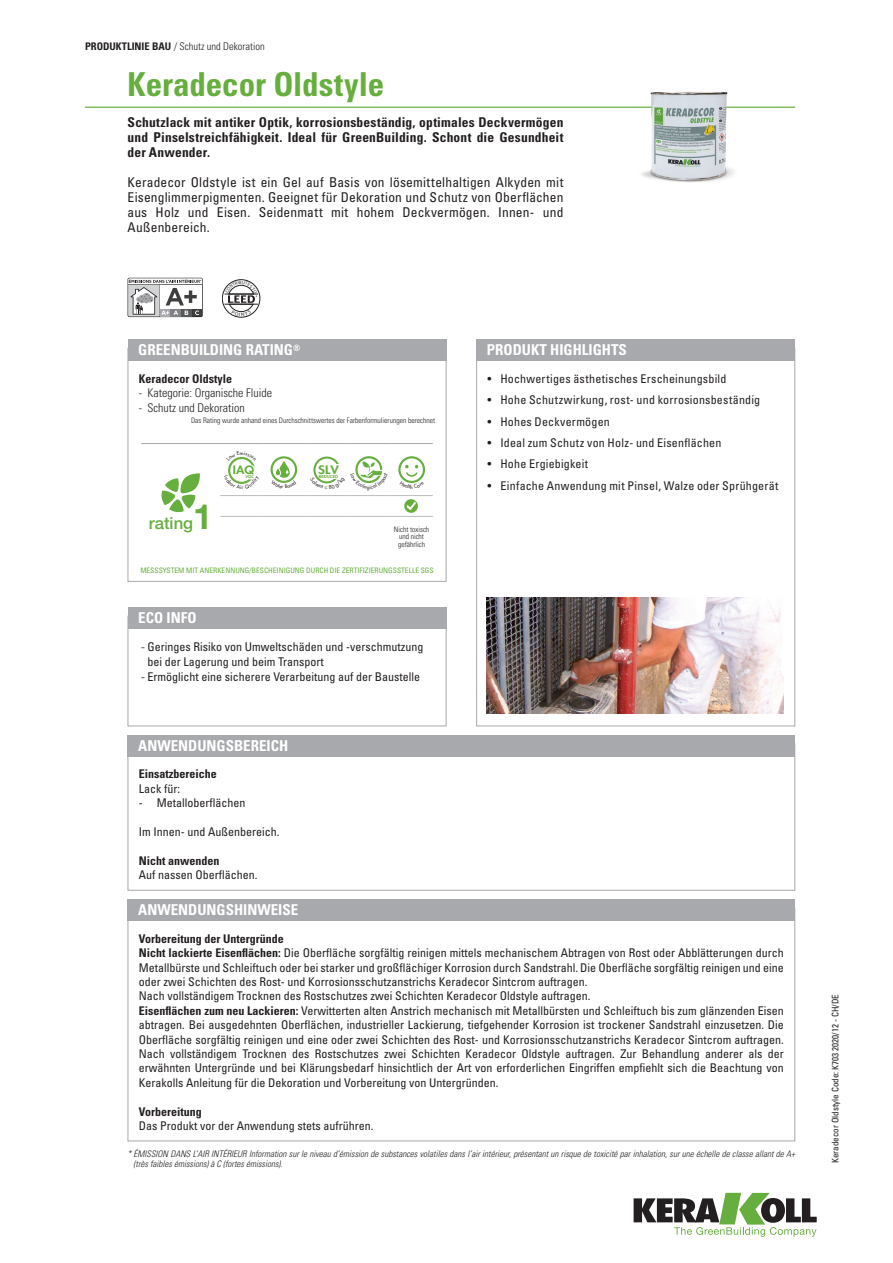
<style>
.page{position:relative;width:893px;height:1263px;background:#fff}
.page>*{position:absolute;margin:0;border:0;box-sizing:border-box;transform-origin:0 0}
.notag_nome_prodotto{font:700 condensed 33px "Univers LT Std";letter-spacing:-.005em;color:#66ae3d}
.t1{font:500 16.65px "Helvetica Neue LT Std";color:#66ae3d}
.titolo_box{font:700 condensed 15px "Univers LT Std";color:#fff}
.descr_prod_2{font:condensed 13.5px/15px "Univers LT Std";letter-spacing:.01em;color:#231f20;text-align:justify}
.descr_prod_1{font:700 condensed 13.5px/15px "Univers LT Std";letter-spacing:.015em;color:#231f20;text-align:justify}
.eco_testo_box{font:condensed 12px/14.4px "Univers LT Std";color:#231f20;text-align:justify}
.eco_bold_interno_box{font:condensed 12px/14.4px "Univers LT Std";color:#231f20;text-align:justify}
.eco_testo_box-2{font:condensed 12px "Univers LT Std";letter-spacing:.02em;color:#231f20}
.eco_bold_interno_box-2{font:700 condensed 12px "Univers LT Std";color:#231f20}
.eco_resa{font:condensed 12px "Univers LT Std";color:#231f20}
.t2{font:300 condensed 12px "Univers LT Std";color:#231f20}
.eco_elenco_puntato_b{font:condensed 12px "Univers LT Std";color:#231f20}
.notag_NOME_PROD_GB{font:700 condensed 12px "Univers LT Std";color:#231f20}
.t3{font:800 11.4px "Futura Std";color:#66ae3d;scale:1.15 1}
.t4{font:800 11.1px "Futura Std";color:#66ae3d;scale:1.11 1}
.titoli_sezioni{font:300 condensed 10.5px "Univers LT Std";color:#231f20}
.notag_testo_VOC{font:italic 300 condensed 9px/10.8px "Univers LT Std";color:#231f20}
.notag_eco_codice_sc{font:condensed 9px "Univers LT Std";color:#231f20}
.GBR_-_contenuto_rati{font:300 condensed 7.5px "Univers LT Std";color:#231f20}
.attestato_sgs{font:condensed 7.5px "Univers LT Std";color:#66ae3d}
.contenuto_rating{font:300 condensed 7.5px/7.5px "Univers LT Std";color:#231f20;text-align:center}
.t5{font:800 3.9px "Futura Std";color:#66ae3d;scale:1.2 1}
.t6{font:800 3.9px "Futura Std";color:#66ae3d;scale:1.11 1}
.s1{font-weight:700}
.s2{font-weight:700;font-size:34.8px}
.s3{font-size:11.4px}
.s4{font-weight:300;font-stretch:normal}
</style>
<div class="page">
<svg style="left:634px;top:1193px;width:183px;height:44px"></svg>
<hr style="left:85px;top:107px;width:710px;height:1px;background:#66ae3d">
<div style="left:128px;top:899px;width:667px;height:21px;background:#a8a9ad"></div>
<div style="left:128px;top:348px;width:318px;height:234px;border:1px solid #a8a9ad"></div>
<div style="left:128px;top:339px;width:318px;height:22px;background:#a8a9ad"></div>
<div style="left:476px;top:339px;width:319px;height:22px;background:#a8a9ad"></div>
<div style="left:128px;top:616px;width:318px;height:110px;border:1px solid #a8a9ad"></div>
<div style="left:128px;top:607px;width:318px;height:21px;background:#a8a9ad"></div>
<div style="left:128px;top:735px;width:667px;height:21px;background:#a8a9ad"></div>
<div style="left:222px;top:279px;width:38px;height:38px;border:1px solid #231f20;border-radius:50%"></div>
<hr style="left:224px;top:304px;width:34px;height:1px;background:#231f20">
<hr style="left:225px;top:294px;width:33px;height:1px;background:#231f20">
<img style="left:486px;top:597px;width:298px;height:116px">
<img style="left:634px;top:91px;width:107px;height:92px">
<svg style="left:128px;top:278px;width:74px;height:39px"></svg>
<hr style="left:220px;top:495px;width:43px;height:1px;background:#bcbdc0">
<hr style="left:263px;top:495px;width:42px;height:1px;background:#bcbdc0">
<hr style="left:305px;top:495px;width:43px;height:1px;background:#bcbdc0">
<hr style="left:348px;top:495px;width:42px;height:1px;background:#bcbdc0">
<hr style="left:390px;top:495px;width:43px;height:1px;background:#bcbdc0">
<hr style="left:220px;top:516px;width:43px;height:1px;background:#bcbdc0">
<hr style="left:263px;top:516px;width:42px;height:1px;background:#bcbdc0">
<hr style="left:305px;top:516px;width:43px;height:1px;background:#bcbdc0">
<hr style="left:348px;top:516px;width:42px;height:1px;background:#bcbdc0">
<hr style="left:390px;top:516px;width:43px;height:1px;background:#bcbdc0">
<hr style="left:141px;top:443px;width:79px;height:1px;background:#a8a9ad">
<hr style="left:220px;top:443px;width:43px;height:1px;background:#a8a9ad">
<hr style="left:263px;top:443px;width:42px;height:1px;background:#a8a9ad">
<hr style="left:305px;top:443px;width:43px;height:1px;background:#a8a9ad">
<hr style="left:348px;top:443px;width:42px;height:1px;background:#a8a9ad">
<hr style="left:390px;top:443px;width:43px;height:1px;background:#a8a9ad">
<svg style="left:161px;top:473px;width:39px;height:40px"></svg>
<div style="left:271px;top:456px;width:26px;height:27px;border:2px solid #66ae3d;border-radius:50%"></div>
<div style="left:313px;top:457px;width:27px;height:26px;border:2px solid #66ae3d;border-radius:50%"></div>
<div style="left:327px;top:464px;width:14px;height:15px;background:#fff"></div>
<div style="left:355px;top:456px;width:27px;height:27px;border:2px solid #66ae3d;border-radius:50%"></div>
<div style="left:398px;top:456px;width:27px;height:27px;border:2px solid #66ae3d;border-radius:50%"></div>
<svg style="left:404px;top:499px;width:14px;height:14px"></svg>
<svg style="left:407px;top:501px;width:9px;height:9px"></svg>
<svg style="left:225px;top:281px;width:32px;height:35px"></svg>
<svg style="left:228px;top:456px;width:27px;height:28px"></svg>
<svg style="left:271px;top:459px;width:26px;height:24px"></svg>
<svg style="left:315px;top:477px;width:22px;height:7px"></svg>
<svg style="left:355px;top:461px;width:28px;height:22px"></svg>
<svg style="left:400px;top:465px;width:24px;height:18px"></svg>
<p class="titoli_sezioni" style="left:85px;top:40px;width:181px"><span class="s1">PRODUKTLINIE BAU</span> / Schutz und Dekoration</p>
<p class="notag_nome_prodotto" style="left:128px;top:64px;width:258px">Keradecor Oldstyle</p>
<p class="descr_prod_1" style="left:128px;top:114px;width:437px">Schutzlack mit antiker Optik, korrosionsbeständig, optimales Deckvermögen und Pinselstreichfähigkeit. Ideal für GreenBuilding. Schont die Gesundheit der Anwender.</p>
<p class="descr_prod_2" style="left:128px;top:174px;width:437px">Keradecor Oldstyle ist ein Gel auf Basis von lösemittelhaltigen Alkyden mit Eisenglimmerpigmenten. Geeignet für Dekoration und Schutz von Oberflächen aus Holz und Eisen. Seidenmatt mit hohem Deckvermögen. Innen- und Außenbereich.</p>
<p class="titolo_box" style="left:138px;top:341px;width:164px">GREENBUILDING RATING<sup>®</sup></p>
<p class="titolo_box" style="left:487px;top:341px;width:142px">PRODUKT HIGHLIGHTS</p>
<p class="notag_NOME_PROD_GB" style="left:139px;top:371px;width:95px">Keradecor Oldstyle</p>
<p class="t2" style="left:139px;top:386px;width:135px">- Kategorie: Organische Fluide</p>
<p class="t2" style="left:139px;top:400px;width:107px">- Schutz und Dekoration</p>
<p class="GBR_-_contenuto_rati" style="left:191px;top:416px;width:246px">Das Rating wurde anhand eines Durchschnittswertes der Farbenformulierungen berechnet</p>
<p class="t1" style="left:149px;top:513px;width:65px">rating<span class="s2">1</span></p>
<p class="t4" style="left:233px;top:463px;width:21px"><span class="s3">I</span>AQ</p>
<p class="t6" style="left:245px;top:474px;width:9px">VOC</p>
<p class="t3" style="left:318px;top:462px;width:19px">SLV</p>
<p class="t5" style="left:319px;top:474px;width:18px">REDUCED</p>
<p class="contenuto_rating" style="left:394px;top:525px;width:37px">Nicht toxisch und nicht gefährlich</p>
<p class="attestato_sgs" style="left:140px;top:565px;width:295px">MESSSYSTEM MIT ANERKENNUNG/BESCHEINIGUNG DURCH DIE ZERTIFIZIERUNGSSTELLE SGS</p>
<p class="titolo_box" style="left:138px;top:609px;width:60px">ECO INFO</p>
<p class="eco_testo_box" style="left:147px;top:639px;width:277px;line-height:15px;text-indent:-6px"><span class="s4">-</span> Geringes Risiko von Umweltschäden und -verschmutzung bei der Lagerung und beim Transport</p>
<p class="eco_testo_box" style="left:141px;top:669px;width:280px"><span class="s4">-</span> Ermöglicht eine sicherere Verarbeitung auf der Baustelle</p>
<p class="titolo_box" style="left:138px;top:736px;width:152px">ANWENDUNGSBEREICH</p>
<p class="eco_bold_interno_box-2" style="left:139px;top:767px;width:80px">Einsatzbereiche</p>
<p class="eco_testo_box" style="left:139px;top:781px;width:43px">Lack für:</p>
<p class="eco_elenco_puntato_b" style="left:139px;top:795px;width:108px">- Metalloberflächen</p>
<p class="eco_resa" style="left:139px;top:824px;width:142px">Im Innen- und Außenbereich.</p>
<p class="eco_bold_interno_box-2" style="left:139px;top:853px;width:82px">Nicht anwenden</p>
<p class="eco_testo_box" style="left:139px;top:868px;width:120px">Auf nassen Oberflächen.</p>
<p class="titolo_box" style="left:138px;top:901px;width:162px">ANWENDUNGSHINWEISE</p>
<p class="eco_testo_box" style="left:488px;top:371px;width:240px">• Hochwertiges ästhetisches Erscheinungsbild</p>
<p class="eco_testo_box-2" style="left:488px;top:392px;width:274px">• Hohe Schutzwirkung, rost- und korrosionsbeständig</p>
<p class="eco_testo_box" style="left:488px;top:414px;width:124px">• Hohes Deckvermögen</p>
<p class="eco_testo_box-2" style="left:488px;top:435px;width:235px">• Ideal zum Schutz von Holz- und Eisenflächen</p>
<p class="eco_testo_box" style="left:488px;top:457px;width:102px">• Hohe Ergiebigkeit</p>
<p class="eco_testo_box-2" style="left:488px;top:478px;width:292px">• Einfache Anwendung mit Pinsel, Walze oder Sprühgerät</p>
<p class="eco_bold_interno_box-2" style="left:139px;top:931px;width:146px">Vorbereitung der Untergründe</p>
<p class="eco_bold_interno_box" style="left:139px;top:945px;width:646px"><span class="s1">Nicht lackierte Eisenflächen:</span> Die Oberfläche sorgfältig reinigen mittels mechanischem Abtragen von Rost oder Abblätterungen durch Metallbürste und Schleiftuch oder bei starker und großflächiger Korrosion durch Sandstrahl. Die Oberfläche sorgfältig reinigen und eine oder zwei Schichten des Rost- und Korrosionsschutzanstrichs Keradecor Sintcrom auftragen.</p>
<p class="eco_testo_box" style="left:139px;top:989px;width:453px">Nach vollständigem Trocknen des Rostschutzes zwei Schichten Keradecor Oldstyle auftragen.</p>
<p class="eco_testo_box" style="left:139px;top:1003px;width:646px"><span class="s1">Eisenflächen zum neu Lackieren:</span> Verwitterten alten Anstrich mechanisch mit Metallbürsten und Schleiftuch bis zum glänzenden Eisen abtragen. Bei ausgedehnten Oberflächen, industrieller Lackierung, tiefgehender Korrosion ist trockener Sandstrahl einzusetzen. Die Oberfläche sorgfältig reinigen und eine oder zwei Schichten des Rost- und Korrosionsschutzanstrichs Keradecor Sintcrom auftragen.<br>Nach vollständigem Trocknen des Rostschutzes zwei Schichten Keradecor Oldstyle auftragen. Zur Behandlung anderer als der erwähnten Untergründe und bei Klärungsbedarf hinsichtlich der Art von erforderlichen Eingriffen empfiehlt sich die Beachtung von Kerakolls Anleitung für die Dekoration und Vorbereitung von Untergründen.</p>
<p class="eco_bold_interno_box-2" style="left:139px;top:1104px;width:64px">Vorbereitung</p>
<p class="eco_resa" style="left:139px;top:1118px;width:236px">Das Produkt vor der Anwendung stets aufrühren.</p>
<p class="notag_testo_VOC" style="left:134px;top:1148px;width:663px;text-indent:-6px">* ÉMISSION DANS L’AIR INTÉRIEUR Information sur le niveau d’émission de substances volatiles dans l’air intérieur, présentant un risque de toxicité par inhalation, sur une échelle de classe allant de A+ (très faibles émissions) à C (fortes émissions).</p>
<p class="notag_eco_codice_sc" style="left:830px;top:1163px;width:170px;rotate:-90deg">Keradecor Oldstyle Code: K703 2020/12 - CH/DE</p>
</div>
